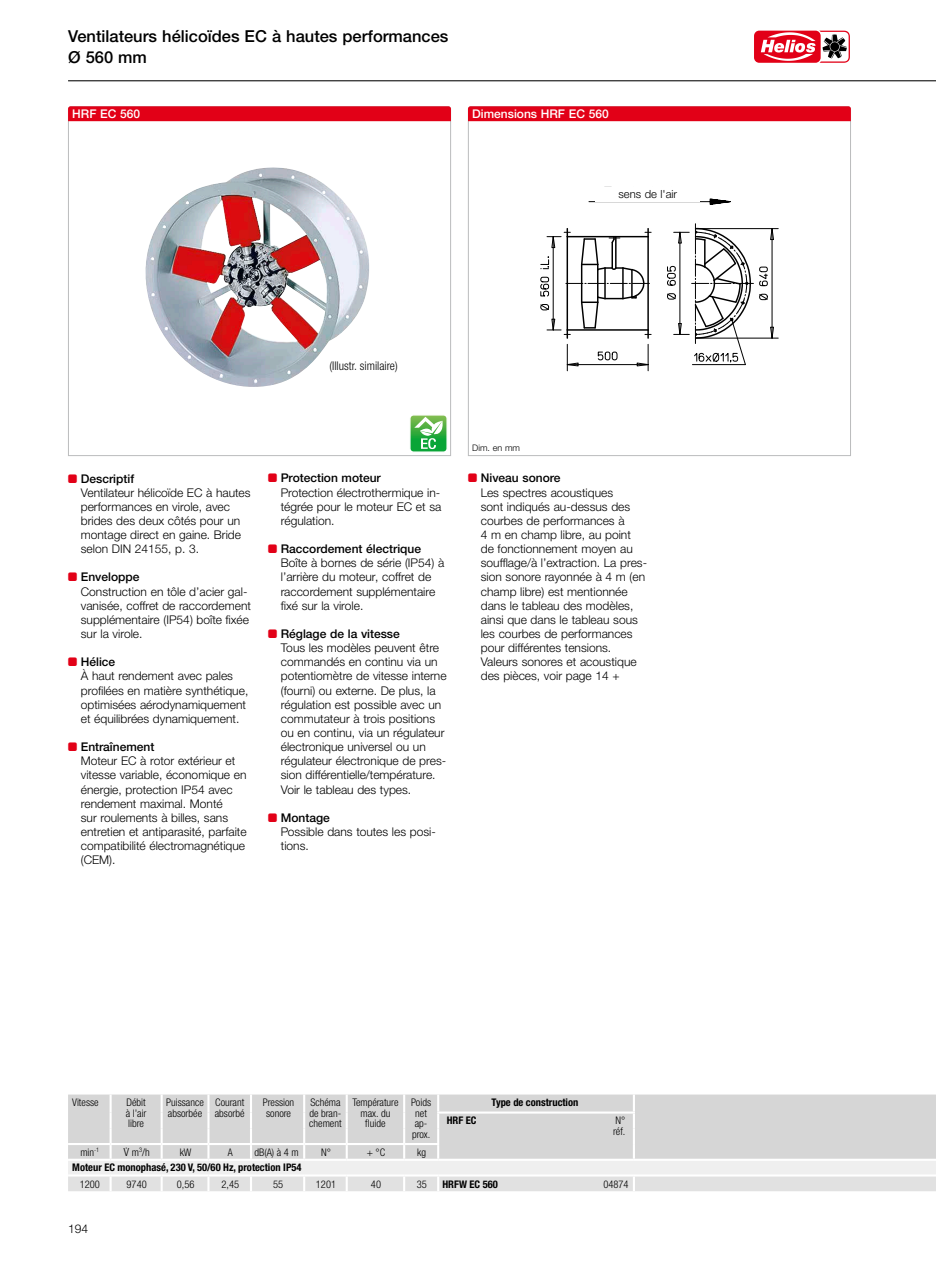
<style>
.page{position:relative;width:936px;height:1263px;background:#fff}
.page>*{position:absolute;margin:0;border:0;box-sizing:border-box;transform-origin:0 0}
.t1{font:500 16.5px/21px "Helvetica Neue LTW1 G";color:#000}
.t2{font:300 12px/14.1px "Helvetica Neue LTW1 G";color:#000}
.t3{font:500 12px "Helvetica Neue LTW1 G";color:#fff}
.t4{font:300 condensed 12px "Helvetica Neue LTW1 G";color:#000}
.t5{font:300 11.25px "Helvetica Neue LTW1 G";color:#000}
.t6{font:300 condensed 10.5px/10.5px "Helvetica Neue LTW1 G";color:#000}
.t7{font:700 condensed 10.5px "Helvetica Neue LTW1 G";color:#000}
.t8{font:300 condensed 10.5px "Helvetica Neue LTW1 G";color:#000;scale:.94 1}
.t9{font:300 9px "Helvetica Neue LTW1 G";color:#000}
.s1{font-family:"Helios";font-weight:400;color:#e20017}
.s2{font-weight:500}
.s3{font-family:"Helios";font-weight:400;font-stretch:normal}
</style>
<div class="page">
<svg style="left:68px;top:121px;width:383px;height:335px"></svg>
<svg style="left:468px;top:107px;width:383px;height:349px"></svg>
<div style="left:68px;top:106px;width:383px;height:15px;background:#e20017"></div>
<div style="left:468px;top:106px;width:382px;height:15px;background:#e20017"></div>
<div style="left:409px;top:414px;width:39px;height:39px;border:1px solid #fff;border-radius:4px"></div>
<svg style="left:410px;top:415px;width:37px;height:37px"></svg>
<div style="left:68px;top:1094px;width:867px;height:65px;background:#d6d6d6"></div>
<div style="left:68px;top:1160px;width:867px;height:15px;background:#efefef"></div>
<svg style="left:110px;top:1094px;width:2px;height:65px"></svg>
<hr style="left:345px;top:1145px;width:3px;height:14px;background:#fff">
<svg style="left:161px;top:1094px;width:2px;height:65px"></svg>
<svg style="left:207px;top:1094px;width:2px;height:65px"></svg>
<svg style="left:250px;top:1094px;width:2px;height:65px"></svg>
<svg style="left:303px;top:1094px;width:2px;height:65px"></svg>
<hr style="left:345px;top:1094px;width:3px;height:18px;background:#fff">
<hr style="left:632px;top:1094px;width:3px;height:17px;background:#fff">
<hr style="left:345px;top:1112px;width:3px;height:16px;background:#fff">
<hr style="left:345px;top:1128px;width:3px;height:15px;background:#fff">
<svg style="left:403px;top:1094px;width:2px;height:65px"></svg>
<hr style="left:68px;top:1143px;width:43px;height:2px;background:#fff">
<hr style="left:111px;top:1143px;width:51px;height:2px;background:#fff">
<hr style="left:162px;top:1143px;width:46px;height:2px;background:#fff">
<hr style="left:208px;top:1143px;width:43px;height:2px;background:#fff">
<hr style="left:251px;top:1143px;width:53px;height:2px;background:#fff">
<hr style="left:304px;top:1143px;width:43px;height:2px;background:#fff">
<hr style="left:347px;top:1143px;width:57px;height:2px;background:#fff">
<hr style="left:404px;top:1143px;width:35px;height:2px;background:#fff">
<hr style="left:68px;top:1159px;width:43px;height:2px;background:#fff">
<hr style="left:111px;top:1159px;width:51px;height:2px;background:#fff">
<hr style="left:162px;top:1159px;width:46px;height:2px;background:#fff">
<hr style="left:208px;top:1159px;width:43px;height:2px;background:#fff">
<hr style="left:251px;top:1159px;width:53px;height:2px;background:#fff">
<hr style="left:304px;top:1159px;width:43px;height:2px;background:#fff">
<hr style="left:347px;top:1159px;width:57px;height:2px;background:#fff">
<hr style="left:404px;top:1159px;width:34px;height:2px;background:#fff">
<hr style="left:438px;top:1159px;width:196px;height:2px;background:#fff">
<hr style="left:634px;top:1159px;width:301px;height:2px;background:#fff">
<hr style="left:68px;top:1174px;width:43px;height:2px;background:#fff">
<hr style="left:111px;top:1174px;width:51px;height:2px;background:#fff">
<hr style="left:634px;top:1174px;width:301px;height:2px;background:#fff">
<hr style="left:162px;top:1174px;width:46px;height:2px;background:#fff">
<hr style="left:208px;top:1174px;width:43px;height:2px;background:#fff">
<hr style="left:251px;top:1174px;width:53px;height:2px;background:#fff">
<hr style="left:304px;top:1174px;width:43px;height:2px;background:#fff">
<hr style="left:347px;top:1174px;width:57px;height:2px;background:#fff">
<hr style="left:404px;top:1174px;width:34px;height:2px;background:#fff">
<hr style="left:438px;top:1174px;width:196px;height:2px;background:#fff">
<hr style="left:632px;top:1113px;width:3px;height:15px;background:#fff">
<hr style="left:632px;top:1128px;width:3px;height:16px;background:#fff">
<hr style="left:632px;top:1144px;width:3px;height:15px;background:#fff">
<svg style="left:437px;top:1094px;width:2px;height:65px"></svg>
<svg style="left:68px;top:1176px;width:867px;height:15px;background:#e2e2e2"></svg>
<hr style="left:437px;top:1111px;width:198px;height:2px;background:#fff">
<div style="left:595px;top:187px;width:105px;height:14px;background:#fff"></div>
<hr style="left:68px;top:80px;width:867px;height:1px;background:#000">
<svg style="left:754px;top:30px;width:96px;height:33px"></svg>
<h1 class="t1" style="left:68px;top:25px;width:382px">Ventilateurs hélicoïdes EC à hautes performances<br>Ø 560 mm</h1>
<p class="t3" style="left:72px;top:107px;width:69px">HRF EC 560</p>
<p class="t3" style="left:472px;top:107px;width:138px">Dimensions HRF EC 560</p>
<p class="t5" style="left:618px;top:187px;width:60px">sens de l'air</p>
<p class="t4" style="left:329px;top:359px;width:70px">(Illustr. similaire)</p>
<p class="t9" style="left:472px;top:442px;width:49px">Dim. en mm</p>
<p class="t2" style="left:81px;top:471px;width:171px;text-indent:-13px"><span class="s1">B</span> <span class="s2">Descriptif<br></span>Ventilateur hélicoïde EC à hautes performances en virole, avec brides des deux côtés pour un montage direct en gaine. Bride selon DIN 24155, p. 3.</p>
<p class="t2" style="left:81px;top:570px;width:172px;text-indent:-13px"><span class="s1">B</span> <span class="s2">Enveloppe<br></span>Construction en tôle d’acier gal&shy;vanisée, coffret de raccordement supplémentaire (IP54) boîte fixée sur la virole.</p>
<p class="t2" style="left:81px;top:655px;width:169px;text-indent:-13px"><span class="s1">B</span> <span class="s2">Hélice<br></span>À haut rendement avec pales profilées en matière synthétique, optimisées aérodynamiquement et équilibrées dynamiquement.</p>
<p class="t2" style="left:81px;top:740px;width:167px;text-indent:-13px"><span class="s1">B</span> <span class="s2">Entraînement<br></span>Moteur EC à rotor extérieur et vitesse variable, économique en énergie, protection IP54 avec rendement maximal. Monté<br>sur roulements à billes, sans entretien et antiparasité, parfaite compatibilité électromagnétique (CEM).</p>
<p class="t2" style="left:281px;top:471px;width:162px;text-indent:-13px"><span class="s1">B</span> <span class="s2">Protection moteur<br></span>Protection électrothermique in&shy;tégrée pour le moteur EC et sa régulation.</p>
<p class="t2" style="left:281px;top:542px;width:165px;text-indent:-13px"><span class="s1">B</span> <span class="s2">Raccordement électrique<br></span>Boîte à bornes de série (IP54) à l’arrière du moteur, coffret de raccordement supplémentaire fixé sur la virole.</p>
<p class="t2" style="left:281px;top:627px;width:167px;text-indent:-13px"><span class="s1">B</span> <span class="s2">Réglage de la vitesse<br></span>Tous les modèles peuvent être commandés en continu via un potentiomètre de vitesse interne (fourni) ou externe. De plus, la régulation est possible avec un commutateur à trois positions ou en continu, via un régulateur électronique universel ou un régulateur électronique de pres&shy;sion différentielle/température.<br>Voir le tableau des types.</p>
<p class="t2" style="left:281px;top:810px;width:156px;text-indent:-13px"><span class="s1">B</span> <span class="s2">Montage<br></span>Possible dans toutes les posi&shy;tions.</p>
<p class="t2" style="left:480px;top:471px;width:168px;text-indent:-13px"><span class="s1">B</span> <span class="s2">Niveau sonore<br></span>Les spectres acoustiques<br>sont indiqués au-dessus des courbes de performances à<br>4 m en champ libre, au point<br>de fonctionnement moyen au soufflage/à l’extraction. La pres&shy;sion sonore rayonnée à 4 m (en champ libre) est mentionnée dans le tableau des modèles, ainsi que dans le tableau sous les courbes de performances pour différentes tensions.<br>Valeurs sonores et acoustique des pièces, voir page 14 +</p>
<p class="t6" style="left:72px;top:1097px;width:28px">Vitesse</p>
<p class="t6" style="left:126px;top:1097px;width:22px;text-align:justify">Débit à l’air libre</p>
<p class="t6" style="left:166px;top:1097px;width:39px">Puissance absorbée</p>
<p class="t6" style="left:215px;top:1097px;width:31px">Courant absorbé</p>
<p class="t6" style="left:263px;top:1097px;width:33px;text-align:center">Pression sonore</p>
<p class="t6" style="left:309px;top:1097px;width:34px;text-align:justify">Schéma de bran&shy;chement</p>
<p class="t6" style="left:352px;top:1097px;width:48px;text-align:center">Température max. du fluide</p>
<p class="t6" style="left:411px;top:1097px;width:21px;text-align:center">Poids net ap&shy;prox.</p>
<p class="t7" style="left:491px;top:1096px;width:88px">Type de construction</p>
<p class="t7" style="left:446px;top:1114px;width:31px">HRF EC</p>
<p class="t6" style="left:613px;top:1115px;width:14px">N° réf.</p>
<p class="t6" style="left:80px;top:1147px;width:20px">min<sup>-1</sup></p>
<p class="t6" style="left:123px;top:1147px;width:28px"><span class="s3">A</span> m<sup>3</sup>/h</p>
<p class="t6" style="left:180px;top:1147px;width:13px">kW</p>
<p class="t8" style="left:228px;top:1146px;width:7px">A</p>
<p class="t6" style="left:254px;top:1147px;width:46px">dB(A) à 4 m</p>
<p class="t6" style="left:321px;top:1147px;width:11px">N°</p>
<p class="t6" style="left:367px;top:1147px;width:20px">+ °C</p>
<p class="t6" style="left:417px;top:1147px;width:10px">kg</p>
<p class="t7" style="left:72px;top:1161px;width:231px">Moteur EC monophasé, 230 V, 50/60 Hz, protection IP54</p>
<p class="t6" style="left:80px;top:1179px;width:22px">1200</p>
<p class="t6" style="left:127px;top:1179px;width:22px">9740</p>
<p class="t6" style="left:177px;top:1179px;width:19px">0,56</p>
<p class="t6" style="left:221px;top:1179px;width:19px">2,45</p>
<p class="t6" style="left:273px;top:1179px;width:12px">55</p>
<p class="t6" style="left:316px;top:1179px;width:22px">1201</p>
<p class="t6" style="left:371px;top:1179px;width:12px">40</p>
<p class="t6" style="left:416px;top:1179px;width:12px">35</p>
<p class="t7" style="left:442px;top:1177px;width:57px">HRFW EC 560</p>
<p class="t6" style="left:603px;top:1179px;width:27px">04874</p>
<p class="t2" style="left:68px;top:1222px;width:22px">194</p>
</div>
